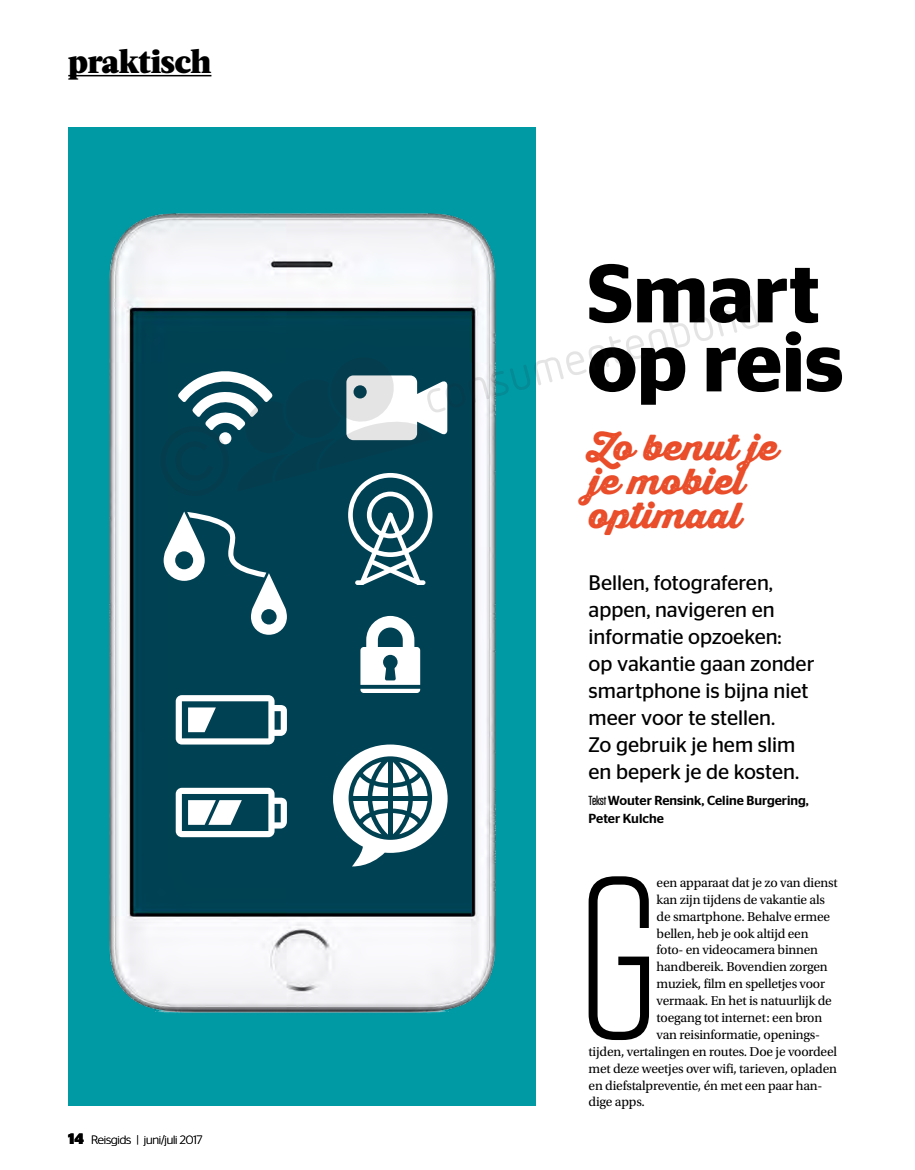
<style>
.page{position:relative;width:915px;height:1170px;background:#fff}
.page>*{position:absolute;margin:0;border:0;box-sizing:border-box;transform-origin:0 0}
.t1{font:300 230.4px "Tungsten";color:#000}
.t2{font:600 82.35px/69px "Stag Sans";color:#000}
.t3{font:35.25px/34px "Thirsty Rough Blk";color:#e94d29}
.t4{font:900 33px "Acta";letter-spacing:-.01em;color:#000}
.t5{font:21px/27px "Stag Sans";color:#000}
.t6{font:13.5px "Utopia Std";letter-spacing:-.015em;color:#000}
.t7{font:500 13.2px/18px "Stag Sans";color:#000}
.t8{font:300 12px "Stag Sans";letter-spacing:-.02em;color:#000}
.s1{font-weight:700;font-size:15px}
.s2{font-family:"Tungsten"}
</style>
<div class="page">
<div style="left:68px;top:128px;width:467px;height:978px;background:#009aa5"></div>
<img style="left:109px;top:213px;width:387px;height:801px">
<hr style="left:68px;top:75px;width:143px;height:1px;background:#000">
<svg style="left:163px;top:256px;width:596px;height:610px"></svg>
<h3 class="t4" style="left:68px;top:41px;width:145px">praktisch</h3>
<p class="t8" style="left:68px;top:1133px;width:136px"><span class="s1">14</span> Reisgids | juni/juli 2017</p>
<h2 class="t2" style="left:587px;top:259px;width:257px">Smart op reis</h2>
<h3 class="t3" style="left:588px;top:429px;width:191px">Zo benut je je mobiel optimaal</h3>
<h3 class="t5" style="left:588px;top:569px;width:227px">Bellen, fotograferen, appen, navigeren en informatie opzoeken:<br>op vakantie gaan zonder smartphone is bijna niet meer voor te stellen.<br>Zo gebruik je hem slim en beperk je de kosten.</h3>
<p class="t7" style="left:588px;top:791px;width:222px"><span class="s2">Tekst</span> Wouter Rensink, Celine Burgering,<br>Peter Kulche</p>
<h1 class="t1" style="left:577px;top:841px;width:84px">G</h1>
<p class="t6" style="left:656px;top:875px;width:182px">een apparaat dat je zo van dienst</p>
<p class="t6" style="left:656px;top:892px;width:170px">kan zijn tijdens de vakantie als</p>
<p class="t6" style="left:656px;top:908px;width:175px">de smartphone. Behalve ermee</p>
<p class="t6" style="left:656px;top:925px;width:153px">bellen, heb je ook altijd een</p>
<p class="t6" style="left:656px;top:942px;width:163px">foto- en videocamera binnen</p>
<p class="t6" style="left:656px;top:959px;width:173px">handbereik. Bovendien zorgen</p>
<p class="t6" style="left:656px;top:976px;width:170px">muziek, film en spelletjes voor</p>
<p class="t6" style="left:656px;top:993px;width:177px">vermaak. En het is natuurlijk de</p>
<p class="t6" style="left:656px;top:1010px;width:167px">toegang tot internet: een bron</p>
<p class="t6" style="left:656px;top:1027px;width:163px">van reisinformatie, openings-</p>
<p class="t6" style="left:588px;top:1043px;width:250px">tijden, vertalingen en routes. Doe je voordeel</p>
<p class="t6" style="left:588px;top:1060px;width:250px">met deze weetjes over wifi, tarieven, opladen</p>
<p class="t6" style="left:588px;top:1077px;width:233px">en diefstalpreventie, én met een paar han-</p>
<p class="t6" style="left:588px;top:1094px;width:58px">dige apps.</p>
</div>
